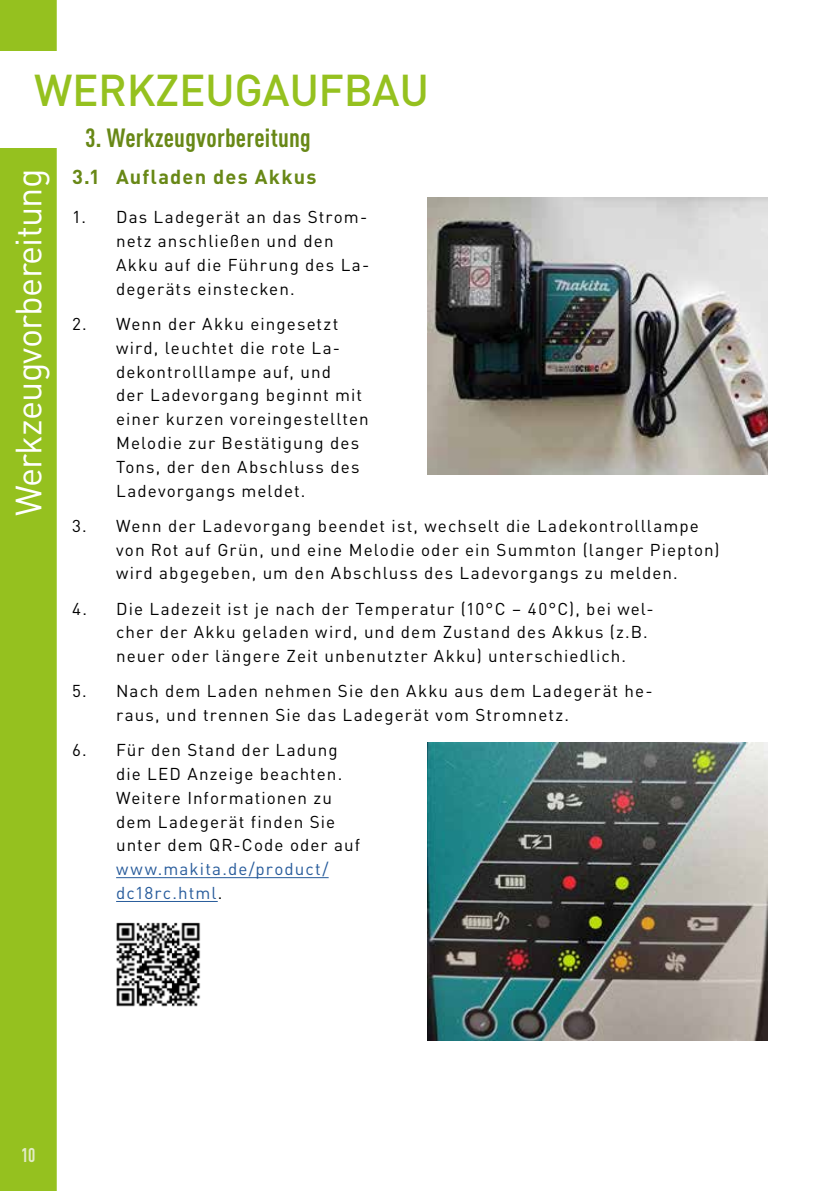
<style>
.page{position:relative;width:840px;height:1191px;background:#fff}
.page>*{position:absolute;margin:0;border:0;box-sizing:border-box;transform-origin:0 0}
.t1{font:500 44px "DINOT";letter-spacing:-.01em;color:#95c11f}
.t2{font:36px "DINOT";letter-spacing:-.02em;color:#fff}
.t3{font:700 condensed 26px "DINOT";letter-spacing:.01em;color:#688816}
.t4{font:700 20px "DINOT";letter-spacing:.06em;color:#688816}
.t5{font:700 condensed 19.6px "DINOT";color:#e3ecc6;scale:.92 1}
.t6{font:17px/23.8px "DINOT";letter-spacing:.065em;color:#000}
.t7{font:17px/23.8px "DINOT";letter-spacing:.065em;color:#275b9b}
.s1{color:#000}
</style>
<div class="page">
<div style="left:0;top:0;width:57px;height:1191px;background:#95c11f"></div>
<hr style="left:116px;top:877px;width:212px;height:1px;background:#275b9b">
<hr style="left:116px;top:901px;width:101px;height:1px;background:#275b9b">
<div style="left:0;top:51px;width:524px;height:96px;background:#fff"></div>
<img style="left:427px;top:197px;width:340px;height:277px">
<img style="left:116px;top:922px;width:85px;height:85px">
<img style="left:427px;top:742px;width:339px;height:298px">
<h1 class="t1" style="left:34px;top:56px;width:396px">WERKZEUGAUFBAU</h1>
<h3 class="t3" style="left:85px;top:119px;width:227px">3. Werkzeugvorbereitung</h3>
<h2 class="t2" style="left:1px;top:516px;width:349px;rotate:-90deg">Werkzeugvorbereitung</h2>
<p class="t4" style="left:72px;top:161px;width:246px">3.1 Aufladen des Akkus</p>
<p class="t6" style="left:116px;top:204px;width:254px;text-indent:-44px">1. Das Ladegerät an das Strom&shy;netz anschließen und den<br>Akku auf die Führung des La&shy;degeräts einstecken.</p>
<p class="t6" style="left:116px;top:310px;width:254px;text-indent:-44px">2. Wenn der Akku eingesetzt wird, leuchtet die rote La&shy;dekontrolllampe auf, und<br>der Ladevorgang beginnt mit einer kurzen voreingestellten<br>Melodie zur Bestätigung des<br>Tons, der den Abschluss des<br>Ladevorgangs meldet.</p>
<p class="t6" style="left:116px;top:512px;width:604px;text-indent:-44px">3. Wenn der Ladevorgang beendet ist, wechselt die Ladekontrolllampe von Rot auf Grün, und eine Melodie oder ein Summton (langer Piepton) wird abgegeben, um den Abschluss des Ladevorgangs zu melden.</p>
<p class="t6" style="left:116px;top:595px;width:539px;text-indent:-44px">4. Die Ladezeit ist je nach der Temperatur (10°C – 40°C), bei wel&shy;cher der Akku geladen wird, und dem Zustand des Akkus (z.B. neuer oder längere Zeit unbenutzter Akku) unterschiedlich.</p>
<p class="t6" style="left:116px;top:678px;width:537px;text-indent:-44px">5. Nach dem Laden nehmen Sie den Akku aus dem Ladegerät he&shy;raus, und trennen Sie das Ladegerät vom Stromnetz.</p>
<p class="t6" style="left:116px;top:736px;width:245px;text-indent:-44px">6. Für den Stand der Ladung die LED Anzeige beachten.<br>Weitere Informationen zu dem Ladegerät finden Sie unter dem QR-Code oder auf</p>
<p class="t7" style="left:116px;top:855px;width:214px">www.makita.de/product/ dc18rc.html<span class="s1">.</span></p>
<p class="t5" style="left:21px;top:1140px;width:17px">10</p>
</div>
